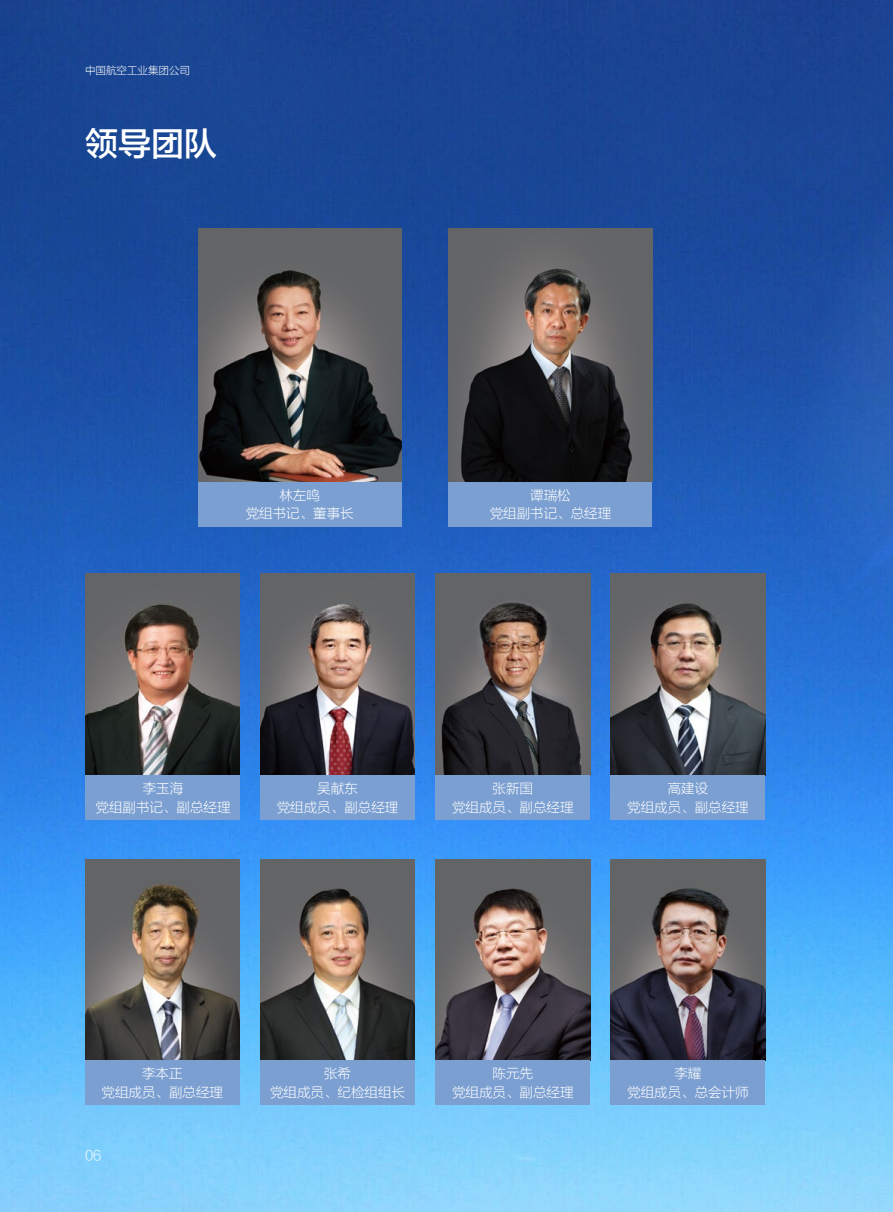
<style>
.page{position:relative;width:893px;height:1212px;background:#fff}
.page>*{position:absolute;margin:0;border:0;box-sizing:border-box;transform-origin:0 0}
.t1{font:33px "FZLTZHK GBK1 0";color:#fff}
.t2{font:13.5px/18.8px "FZLTXHK GBK1 0";color:#fff;text-align:center}
.t3{font:10.5px "FZLTXHK GBK1 0";color:#fff}
</style>
<div class="page">
<img style="left:0;top:0;width:893px;height:1212px">
<img style="left:198px;top:229px;width:203px;height:253px">
<img style="left:85px;top:574px;width:154px;height:201px">
<img style="left:85px;top:859px;width:154px;height:201px">
<img style="left:436px;top:574px;width:154px;height:201px">
<img style="left:436px;top:859px;width:154px;height:201px">
<img style="left:449px;top:229px;width:203px;height:253px">
<img style="left:260px;top:574px;width:155px;height:201px">
<img style="left:260px;top:859px;width:155px;height:201px">
<img style="left:611px;top:574px;width:154px;height:201px">
<img style="left:611px;top:859px;width:154px;height:201px">
<div style="left:198px;top:482px;width:203px;height:44px;background:#7b9fd1"></div>
<div style="left:85px;top:775px;width:154px;height:45px;background:#7b9fd1"></div>
<div style="left:85px;top:1060px;width:154px;height:45px;background:#7b9fd1"></div>
<div style="left:260px;top:775px;width:155px;height:45px;background:#7b9fd1"></div>
<div style="left:260px;top:1060px;width:155px;height:45px;background:#7b9fd1"></div>
<div style="left:436px;top:775px;width:154px;height:45px;background:#7b9fd1"></div>
<div style="left:436px;top:1060px;width:154px;height:45px;background:#7b9fd1"></div>
<div style="left:611px;top:775px;width:154px;height:45px;background:#7b9fd1"></div>
<div style="left:611px;top:1060px;width:154px;height:45px;background:#7b9fd1"></div>
<div style="left:449px;top:482px;width:203px;height:44px;background:#7b9fd1"></div>
<p class="t3" style="left:85px;top:64px;width:106px">中国航空工业集团公司</p>
<h1 class="t1" style="left:85px;top:125px;width:134px">领导团队</h1>
<p class="t2" style="left:246px;top:486px;width:109px">林左鸣<br>党组书记、董事长</p>
<p class="t2" style="left:490px;top:486px;width:123px">谭瑞松<br>党组副书记、总经理</p>
<p class="t2" style="left:96px;top:779px;width:136px">李玉海<br>党组副书记、副总经理</p>
<p class="t2" style="left:277px;top:779px;width:123px">吴献东<br>党组成员、副总经理</p>
<p class="t2" style="left:452px;top:779px;width:123px">张新国<br>党组成员、副总经理</p>
<p class="t2" style="left:627px;top:779px;width:123px">高建设<br>党组成员、副总经理</p>
<p class="t2" style="left:102px;top:1064px;width:123px">李本正<br>党组成员、副总经理</p>
<p class="t2" style="left:85px;top:1146px;width:18px">06</p>
<p class="t2" style="left:270px;top:1064px;width:136px">张希<br>党组成员、纪检组组长</p>
<p class="t2" style="left:452px;top:1064px;width:123px">陈元先<br>党组成员、副总经理</p>
<p class="t2" style="left:627px;top:1064px;width:123px">李耀<br>党组成员、总会计师</p>
</div>
